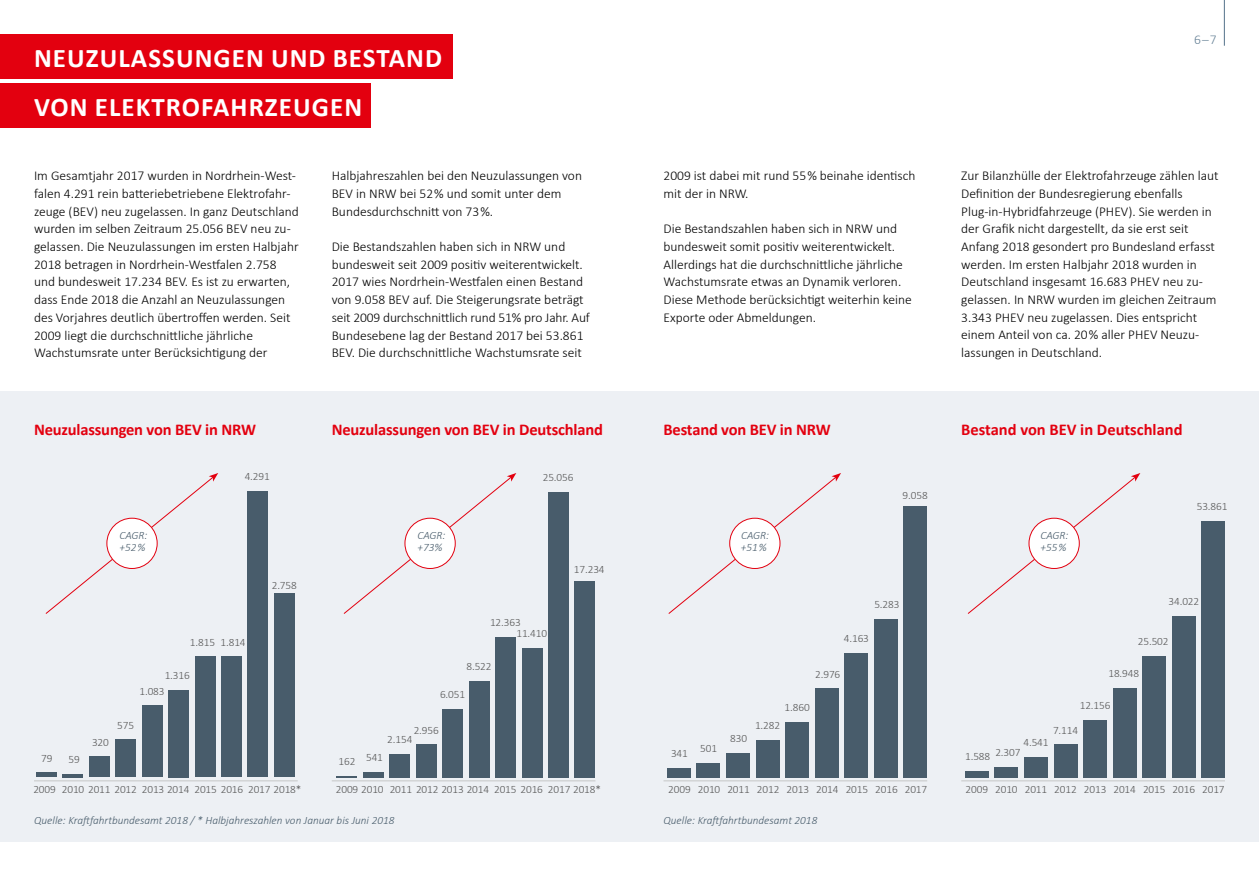
<style>
.page{position:relative;width:1259px;height:893px;background:#fff}
.page>*{position:absolute;margin:0;border:0;box-sizing:border-box;transform-origin:0 0}
.t1{font:700 27px/48.8px "Calibri";letter-spacing:.04em;color:#fff}
.t2{font:700 16.5px "Calibri";letter-spacing:-.01em;color:#e3000f}
.t3{font:300 13.5px/17.7px "Calibri";color:#000}
.t4{font:300 13.5px "Calibri";color:#678297}
.t5{font:300 11.25px "Calibri";letter-spacing:-.01em;color:#565656}
.t6{font:italic 300 11.25px/12px "Calibri";color:#485c6b}
</style>
<div class="page">
<div style="left:0;top:391px;width:1259px;height:451px;background:#edf0f4"></div>
<hr style="left:1223px;top:0;width:2px;height:46px;background:#678297">
<div style="left:0;top:34px;width:452px;height:45px;background:#e3000f"></div>
<div style="left:0;top:83px;width:371px;height:45px;background:#e3000f"></div>
<hr style="left:34px;top:780px;width:264px;height:1px;background:#c5c6c6">
<hr style="left:332px;top:780px;width:263px;height:1px;background:#c5c6c6">
<hr style="left:961px;top:780px;width:264px;height:1px;background:#c5c6c6">
<div style="left:522px;top:648px;width:20px;height:129px;background:#485c6b"></div>
<div style="left:1172px;top:615px;width:23px;height:162px;background:#485c6b"></div>
<div style="left:874px;top:619px;width:23px;height:158px;background:#485c6b"></div>
<div style="left:548px;top:492px;width:21px;height:285px;background:#485c6b"></div>
<div style="left:573px;top:581px;width:21px;height:196px;background:#485c6b"></div>
<div style="left:1201px;top:521px;width:24px;height:256px;background:#485c6b"></div>
<div style="left:903px;top:506px;width:24px;height:271px;background:#485c6b"></div>
<div style="left:495px;top:637px;width:21px;height:140px;background:#485c6b"></div>
<div style="left:1142px;top:656px;width:24px;height:121px;background:#485c6b"></div>
<div style="left:844px;top:653px;width:24px;height:124px;background:#485c6b"></div>
<div style="left:469px;top:681px;width:21px;height:96px;background:#485c6b"></div>
<div style="left:1113px;top:688px;width:23px;height:89px;background:#485c6b"></div>
<div style="left:815px;top:688px;width:23px;height:89px;background:#485c6b"></div>
<div style="left:442px;top:709px;width:21px;height:68px;background:#485c6b"></div>
<div style="left:1083px;top:720px;width:23px;height:57px;background:#485c6b"></div>
<div style="left:785px;top:722px;width:24px;height:55px;background:#485c6b"></div>
<div style="left:416px;top:744px;width:21px;height:33px;background:#485c6b"></div>
<div style="left:1054px;top:744px;width:23px;height:33px;background:#485c6b"></div>
<div style="left:756px;top:739px;width:23px;height:38px;background:#485c6b"></div>
<div style="left:389px;top:754px;width:21px;height:23px;background:#485c6b"></div>
<div style="left:1024px;top:757px;width:23px;height:20px;background:#485c6b"></div>
<div style="left:726px;top:753px;width:23px;height:24px;background:#485c6b"></div>
<div style="left:363px;top:772px;width:21px;height:5px;background:#485c6b"></div>
<div style="left:994px;top:767px;width:24px;height:10px;background:#485c6b"></div>
<div style="left:697px;top:763px;width:23px;height:14px;background:#485c6b"></div>
<svg style="left:336px;top:776px;width:21px;height:1px"></svg>
<div style="left:965px;top:771px;width:23px;height:6px;background:#485c6b"></div>
<div style="left:667px;top:768px;width:23px;height:9px;background:#485c6b"></div>
<div style="left:221px;top:657px;width:21px;height:120px;background:#485c6b"></div>
<div style="left:247px;top:492px;width:21px;height:285px;background:#485c6b"></div>
<div style="left:274px;top:594px;width:21px;height:183px;background:#485c6b"></div>
<div style="left:195px;top:657px;width:20px;height:120px;background:#485c6b"></div>
<div style="left:168px;top:690px;width:21px;height:87px;background:#485c6b"></div>
<div style="left:142px;top:706px;width:21px;height:71px;background:#485c6b"></div>
<div style="left:115px;top:739px;width:21px;height:38px;background:#485c6b"></div>
<div style="left:89px;top:756px;width:21px;height:21px;background:#485c6b"></div>
<hr style="left:63px;top:774px;width:20px;height:3px;background:#485c6b">
<hr style="left:36px;top:773px;width:21px;height:4px;background:#485c6b">
<svg style="left:45px;top:473px;width:173px;height:141px"></svg>
<div style="left:107px;top:518px;width:50px;height:50px;background:#fff;border-radius:50%"></div>
<div style="left:106px;top:518px;width:51px;height:51px;border:1px solid #e3000f;border-radius:50%"></div>
<hr style="left:663px;top:780px;width:264px;height:1px;background:#c5c6c6">
<svg style="left:343px;top:473px;width:173px;height:141px"></svg>
<div style="left:405px;top:518px;width:50px;height:50px;background:#fff;border-radius:50%"></div>
<div style="left:404px;top:518px;width:51px;height:51px;border:1px solid #e3000f;border-radius:50%"></div>
<svg style="left:668px;top:473px;width:173px;height:141px"></svg>
<div style="left:729px;top:518px;width:51px;height:50px;background:#fff;border-radius:50%"></div>
<div style="left:729px;top:518px;width:51px;height:51px;border:1px solid #e3000f;border-radius:50%"></div>
<svg style="left:967px;top:473px;width:173px;height:141px"></svg>
<div style="left:1029px;top:518px;width:50px;height:50px;background:#fff;border-radius:50%"></div>
<div style="left:1028px;top:518px;width:51px;height:51px;border:1px solid #e3000f;border-radius:50%"></div>
<h1 class="t1" style="left:34px;top:34px;width:409px">NEUZULASSUNGEN UND BESTAND<br>VON ELEKTROFAHRZEUGEN</h1>
<p class="t3" style="left:34px;top:167px;width:266px">Im Gesamtjahr 2017 wurden in Nordrhein-West&shy;falen 4.291 rein batteriebetriebene Elektrofahr&shy;zeuge (BEV) neu zugelassen. In ganz Deutschland wurden im selben Zeitraum 25.056 BEV neu zu&shy;gelassen. Die Neuzulassungen im ersten Halbjahr 2018 betragen in Nordrhein-Westfalen 2.758 und bundesweit 17.234 BEV. Es ist zu erwarten, dass Ende 2018 die Anzahl an Neuzulassungen des Vorjahres deutlich übertroffen werden. Seit 2009 liegt die durchschnittliche jährliche Wachstumsrate unter Berücksichtigung der</p>
<p class="t3" style="left:332px;top:167px;width:252px">Halbjahreszahlen bei den Neuzulassungen von<br>BEV in NRW bei 52 % und somit unter dem<br>Bundesdurchschnitt von 73 %.</p>
<p class="t3" style="left:332px;top:238px;width:260px">Die Bestandszahlen haben sich in NRW und bundesweit seit 2009 positiv weiterentwickelt.<br>2017 wies Nordrhein-Westfalen einen Bestand von 9.058 BEV auf. Die Steigerungsrate beträgt seit 2009 durchschnittlich rund 51% pro Jahr. Auf Bundesebene lag der Bestand 2017 bei 53.861<br>BEV. Die durchschnittliche Wachstumsrate seit</p>
<p class="t4" style="left:1194px;top:31px;width:24px">6 – 7</p>
<p class="t3" style="left:663px;top:167px;width:253px">2009 ist dabei mit rund 55 % beinahe identisch mit der in NRW.</p>
<p class="t3" style="left:663px;top:220px;width:250px">Die Bestandszahlen haben sich in NRW und bundesweit somit positiv weiterentwickelt.<br>Allerdings hat die durchschnittliche jährliche Wachstumsrate etwas an Dynamik verloren.<br>Diese Methode berücksichtigt weiterhin keine Exporte oder Abmeldungen.</p>
<p class="t3" style="left:961px;top:167px;width:259px">Zur Bilanzhülle der Elektrofahrzeuge zählen laut Definition der Bundesregierung ebenfalls Plug-in-Hybridfahrzeuge (PHEV). Sie werden in der Grafik nicht dargestellt, da sie erst seit Anfang 2018 gesondert pro Bundesland erfasst werden. Im ersten Halbjahr 2018 wurden in Deutschland insgesamt 16.683 PHEV neu zu&shy;gelassen. In NRW wurden im gleichen Zeitraum 3.343 PHEV neu zugelassen. Dies entspricht einem Anteil von ca. 20 % aller PHEV Neuzu&shy;lassungen in Deutschland.</p>
<p class="t2" style="left:34px;top:419px;width:223px">Neuzulassungen von BEV in NRW</p>
<p class="t2" style="left:332px;top:419px;width:273px">Neuzulassungen von BEV in Deutschland</p>
<p class="t2" style="left:961px;top:419px;width:223px">Bestand von BEV in Deutschland</p>
<p class="t2" style="left:663px;top:419px;width:169px">Bestand von BEV in NRW</p>
<p class="t5" style="left:245px;top:469px;width:27px">4.291</p>
<p class="t6" style="left:119px;top:529px;width:29px">CAGR: +52 %</p>
<p class="t5" style="left:190px;top:635px;width:57px">1.815 1.814</p>
<p class="t5" style="left:165px;top:668px;width:27px">1.316</p>
<p class="t5" style="left:272px;top:578px;width:27px">2.758</p>
<p class="t5" style="left:543px;top:471px;width:32px">25.056</p>
<p class="t5" style="left:902px;top:489px;width:27px">9.058</p>
<p class="t6" style="left:417px;top:529px;width:29px">CAGR: +73%</p>
<p class="t6" style="left:741px;top:529px;width:30px">CAGR: +51 %</p>
<p class="t6" style="left:1040px;top:529px;width:29px">CAGR: +55 %</p>
<p class="t5" style="left:490px;top:615px;width:32px">12.363</p>
<p class="t5" style="left:466px;top:659px;width:27px">8.522</p>
<p class="t5" style="left:516px;top:626px;width:32px">11.410</p>
<p class="t5" style="left:574px;top:562px;width:32px">17.234</p>
<p class="t5" style="left:874px;top:597px;width:27px">5.283</p>
<p class="t5" style="left:844px;top:631px;width:27px">4.163</p>
<p class="t5" style="left:815px;top:667px;width:27px">2.976</p>
<p class="t5" style="left:139px;top:684px;width:27px">1.083</p>
<p class="t5" style="left:440px;top:687px;width:27px">6.051</p>
<p class="t5" style="left:784px;top:700px;width:27px">1.860</p>
<p class="t5" style="left:1196px;top:499px;width:32px">53.861</p>
<p class="t5" style="left:1168px;top:594px;width:32px">34.022</p>
<p class="t5" style="left:1137px;top:635px;width:32px">25.502</p>
<p class="t5" style="left:1108px;top:666px;width:32px">18.948</p>
<p class="t5" style="left:1079px;top:699px;width:32px">12.156</p>
<p class="t5" style="left:755px;top:718px;width:27px">1.282</p>
<p class="t5" style="left:117px;top:718px;width:18px">575</p>
<p class="t5" style="left:414px;top:723px;width:27px">2.956</p>
<p class="t5" style="left:1053px;top:723px;width:27px">7.114</p>
<p class="t5" style="left:730px;top:731px;width:18px">830</p>
<p class="t5" style="left:92px;top:735px;width:18px">320</p>
<p class="t5" style="left:387px;top:732px;width:27px">2.154</p>
<p class="t5" style="left:1023px;top:735px;width:27px">4.541</p>
<p class="t5" style="left:671px;top:744px;width:48px">341 501</p>
<p class="t5" style="left:995px;top:745px;width:27px">2.307</p>
<p class="t5" style="left:41px;top:751px;width:13px">79</p>
<p class="t5" style="left:68px;top:752px;width:13px">59</p>
<p class="t5" style="left:339px;top:753px;width:46px">162 541</p>
<p class="t5" style="left:965px;top:749px;width:27px">1.588</p>
<p class="t5" style="left:33px;top:783px;width:270px">2009 2010 2011 2012 2013 2014 2015 2016 2017 2018*</p>
<p class="t5" style="left:336px;top:783px;width:267px">2009 2010 2011 2012 2013 2014 2015 2016 2017 2018*</p>
<p class="t5" style="left:668px;top:783px;width:260px">2009 2010 2011 2012 2013 2014 2015 2016 2017</p>
<p class="t5" style="left:965px;top:783px;width:260px">2009 2010 2011 2012 2013 2014 2015 2016 2017</p>
<p class="t6" style="left:34px;top:814px;width:362px">Quelle: Kraftfahrtbundesamt 2018 / * Halbjahreszahlen von Januar bis Juni 2018</p>
<p class="t6" style="left:663px;top:814px;width:155px">Quelle: Kraftfahrtbundesamt 2018</p>
</div>
